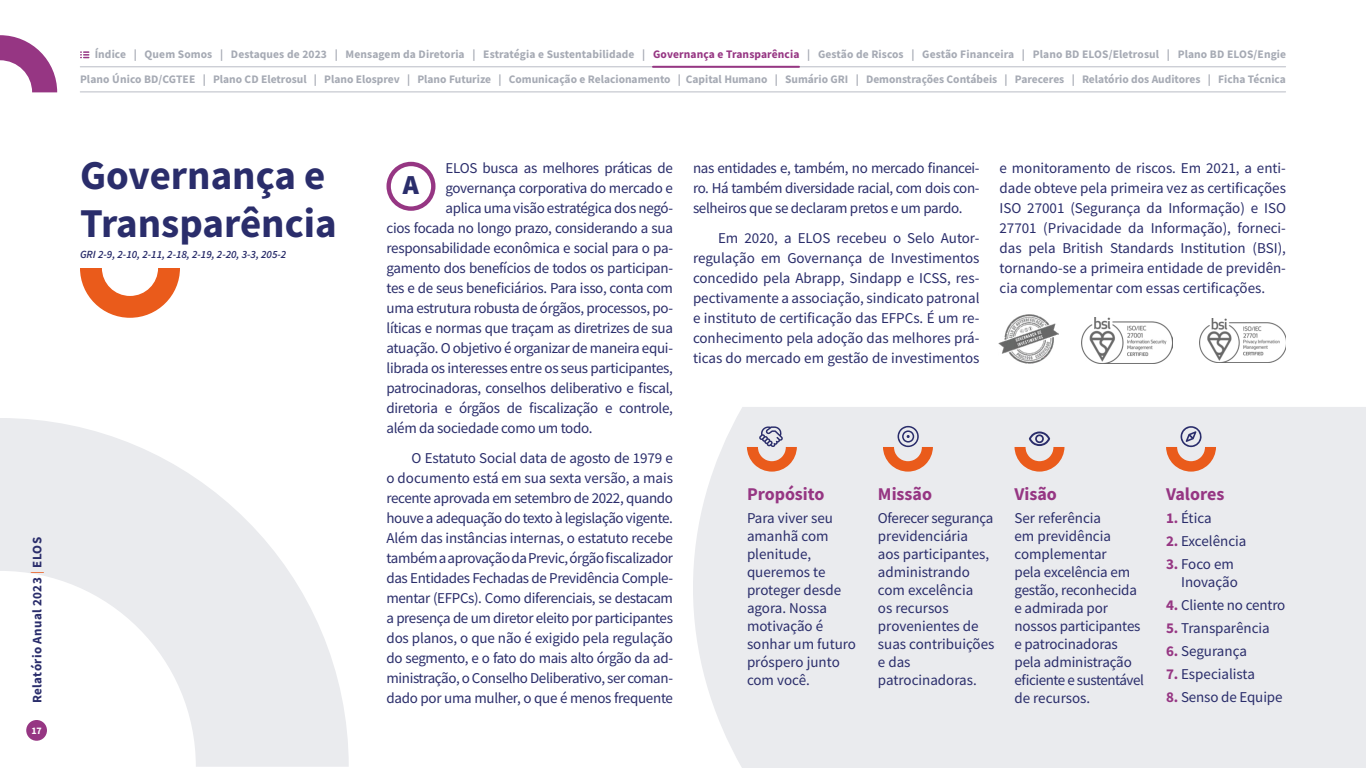
<style>
.page{position:relative;width:1366px;height:768px;background:#fff}
.page>*{position:absolute;margin:0;border:0;box-sizing:border-box;transform-origin:0 0}
.t1{font:700 41px "Source Sans Pro";color:#2a2d6b}
.t2{font:900 27.5px "Source Sans Pro";color:#2a2d6b}
.t3{font:700 18px "Source Sans Pro";color:#963683}
.t4{font:15px/20px "Source Sans Pro";letter-spacing:-.02em;color:#2a2d6b;text-align:justify}
.t5{font:15px/18px "Source Sans Pro";color:#2a2d6b}
.t6{font:700 13px "Source Sans Pro";letter-spacing:.03em;color:#2a2d6b}
.t7{font:700 11.5px/25.1px "Source Sans Pro";color:#a6aab4;text-align:right}
.t8{font:italic 600 11px "Source Sans Pro";color:#2a2d6b}
.t9{font:700 10px "Source Sans Pro";color:#fff}
.s1{font-weight:400;color:#ea5b1b}
.s2{color:#963683}
.s3{font-weight:700;color:#963683}
</style>
<div class="page">
<svg style="left:0;top:418px;width:349px;height:349px;fill:#eaebee"></svg>
<svg style="left:0;top:35px;width:57px;height:57px"></svg>
<div style="left:26px;top:720px;width:21px;height:21px;background:#963683;border-radius:50%"></div>
<hr style="left:80px;top:66px;width:1206px;height:1px;background:#b9bcc5">
<hr style="left:80px;top:92px;width:1206px;height:1px;background:#b9bcc5">
<svg style="left:81px;top:51px;width:8px;height:7px"></svg>
<hr style="left:653px;top:66px;width:146px;height:2px;background:#963683">
<div style="left:387px;top:162px;width:49px;height:49px;border:4px solid #963683;border-radius:50%"></div>
<svg style="left:80px;top:268px;width:100px;height:50px"></svg>
<div style="left:693px;top:407px;width:673px;height:361px;background:#eaebee"></div>
<svg style="left:747px;top:426px;width:50px;height:46px;background:#dbb4a8"></svg>
<svg style="left:883px;top:426px;width:50px;height:46px;background:#ddb5a9"></svg>
<svg style="left:1015px;top:432px;width:50px;height:40px;background:#ddafa1"></svg>
<svg style="left:1166px;top:426px;width:50px;height:46px;background:#ddb6aa"></svg>
<img style="left:999px;top:314px;width:59px;height:50px">
<img style="left:1081px;top:317px;width:91px;height:46px">
<img style="left:1199px;top:318px;width:87px;height:44px">
<p class="t6" style="left:28px;top:703px;width:168px;rotate:-90deg">Relatório Anual 2023 <span class="s1">|</span> ELOS</p>
<p class="t9" style="left:31px;top:723px;width:12px">17</p>
<p class="t7" style="left:80px;top:42px;width:1208px">Índice | Quem Somos | Destaques de 2023 | Mensagem da Diretoria | Estratégia e Sustentabilidade | <span class="s2">Governança e Transparência</span> | Gestão de Riscos | Gestão Financeira | Plano BD ELOS/Eletrosul | Plano BD ELOS/Engie<br>Plano Único BD/CGTEE | Plano CD Eletrosul | Plano Elosprev | Plano Futurize | Comunicação e Relacionamento | Capital Humano | Sumário GRI | Demonstrações Contábeis | Pareceres | Relatório dos Auditores | Ficha Técnica</p>
<h1 class="t1" style="left:80px;top:147px;width:247px">Governança e</h1>
<h1 class="t1" style="left:80px;top:195px;width:258px">Transparência</h1>
<p class="t8" style="left:80px;top:247px;width:208px">GRI 2-9, 2-10, 2-11, 2-18, 2-19, 2-20, 3-3, 205-2</p>
<p class="t4" style="left:446px;top:158px;width:229px">ELOS busca as melhores práticas de</p>
<p class="t4" style="left:446px;top:178px;width:229px">governança corporativa do mercado e</p>
<p class="t4" style="left:446px;top:198px;width:229px">aplica uma visão estratégica dos negó-</p>
<p class="t4" style="left:387px;top:218px;width:288px">cios focada no longo prazo, considerando a sua</p>
<p class="t4" style="left:387px;top:238px;width:288px">responsabilidade econômica e social para o pa-</p>
<p class="t4" style="left:387px;top:258px;width:288px">gamento dos benefícios de todos os participan-</p>
<p class="t4" style="left:387px;top:278px;width:288px">tes e de seus beneficiários. Para isso, conta com</p>
<p class="t4" style="left:387px;top:298px;width:288px">uma estrutura robusta de órgãos, processos, po-</p>
<p class="t4" style="left:387px;top:318px;width:288px">líticas e normas que traçam as diretrizes de sua</p>
<p class="t4" style="left:387px;top:338px;width:288px">atuação. O objetivo é organizar de maneira equi-</p>
<p class="t4" style="left:387px;top:358px;width:288px">librada os interesses entre os seus participantes,</p>
<p class="t4" style="left:387px;top:378px;width:288px">patrocinadoras, conselhos deliberativo e fiscal,</p>
<p class="t4" style="left:387px;top:398px;width:288px">diretoria e órgãos de fiscalização e controle,</p>
<p class="t4" style="left:387px;top:418px;width:208px">além da sociedade como um todo.</p>
<p class="t4" style="left:387px;top:448px;width:288px;text-indent:25px">O Estatuto Social data de agosto de 1979 e o documento está em sua sexta versão, a mais recente aprovada em setembro de 2022, quando houve a adequação do texto à legislação vigente.<br>Além das instâncias internas, o estatuto recebe também a aprovação da Previc, órgão fiscalizador das Entidades Fechadas de Previdência Comple&shy;mentar (EFPCs). Como diferenciais, se destacam a presença de um diretor eleito por participantes dos planos, o que não é exigido pela regulação do segmento, e o fato do mais alto órgão da ad&shy;ministração, o Conselho Deliberativo, ser coman&shy;dado por uma mulher, o que é menos frequente</p>
<h2 class="t2" style="left:403px;top:166px;width:18px">A</h2>
<p class="t4" style="left:693px;top:158px;width:288px">nas entidades e, também, no mercado financei&shy;ro. Há também diversidade racial, com dois con&shy;selheiros que se declaram pretos e um pardo.</p>
<p class="t4" style="left:693px;top:228px;width:288px;text-indent:25px">Em 2020, a ELOS recebeu o Selo Autor&shy;regulação em Governança de Investimentos concedido pela Abrapp, Sindapp e ICSS, res&shy;pectivamente a associação, sindicato patronal e instituto de certificação das EFPCs. É um re&shy;conhecimento pela adoção das melhores prá&shy;ticas do mercado em gestão de investimentos</p>
<p class="t4" style="left:999px;top:158px;width:288px">e monitoramento de riscos. Em 2021, a enti&shy;dade obteve pela primeira vez as certificações ISO 27001 (Segurança da Informação) e ISO 27701 (Privacidade da Informação), forneci&shy;das pela British Standards Institution (BSI), tornando-se a primeira entidade de previdên&shy;cia complementar com essas certificações.</p>
<p class="t3" style="left:747px;top:482px;width:79px">Propósito</p>
<p class="t5" style="left:747px;top:509px;width:111px">Para viver seu amanhã com plenitude, queremos te proteger desde agora. Nossa motivação é sonhar um futuro próspero junto com você.</p>
<p class="t3" style="left:878px;top:482px;width:56px">Missão</p>
<p class="t5" style="left:878px;top:509px;width:118px">Oferecer segurança previdenciária<br>aos participantes, administrando com excelência<br>os recursos provenientes de suas contribuições e das patrocinadoras.</p>
<p class="t3" style="left:1015px;top:482px;width:44px">Visão</p>
<p class="t4" style="left:1015px;top:509px;width:131px;line-height:18px;text-align:left">Ser referência<br>em previdência complementar<br>pela excelência em gestão, reconhecida e admirada por nossos participantes e patrocinadoras pela administração eficiente e sustentável de recursos.</p>
<p class="t3" style="left:1166px;top:482px;width:60px">Valores</p>
<p class="t4" style="left:1166px;top:508px;width:47px"><span class="s3">1.</span> Ética</p>
<p class="t5" style="left:1166px;top:532px;width:82px"><span class="s3">2.</span> Excelência</p>
<p class="t5" style="left:1166px;top:555px;width:73px;text-align:right"><span class="s3">3.</span> Foco em<br>Inovação</p>
<p class="t4" style="left:1166px;top:595px;width:121px"><span class="s3">4.</span> Cliente no centro</p>
<p class="t5" style="left:1166px;top:619px;width:105px"><span class="s3">5.</span> Transparência</p>
<p class="t5" style="left:1166px;top:642px;width:82px"><span class="s3">6.</span> Segurança</p>
<p class="t5" style="left:1166px;top:665px;width:90px"><span class="s3">7.</span> Especialista</p>
<p class="t4" style="left:1166px;top:687px;width:118px"><span class="s3">8.</span> Senso de Equipe</p>
</div>
